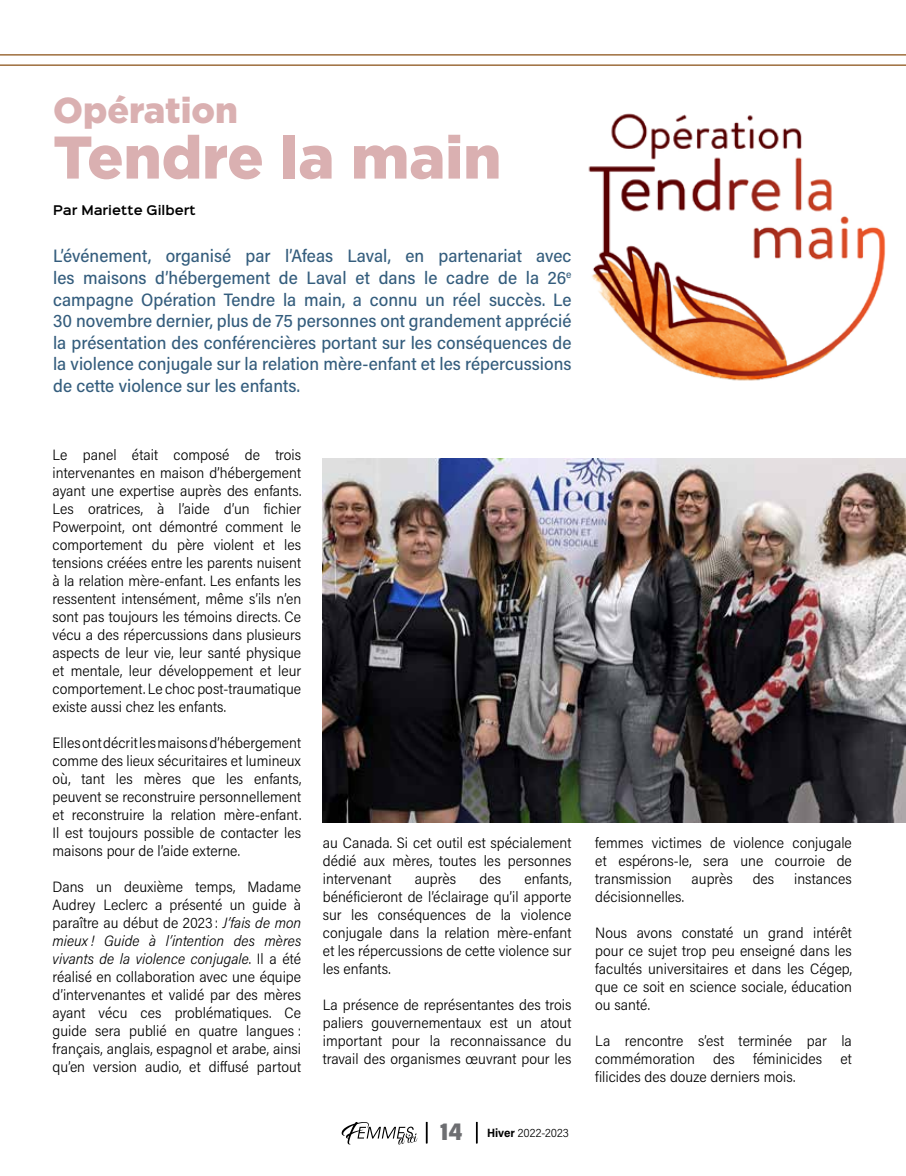
<style>
.page{position:relative;width:906px;height:1176px;background:#fff}
.page>*{position:absolute;margin:0;border:0;box-sizing:border-box;transform-origin:0 0}
.t1{font:900 60px "Gotham";color:#dab0b1}
.t2{font:900 36px "Gotham";color:#dab0b1}
.t3{font:18px/21.6px "Acumin Variable Concept";letter-spacing:.005em;color:#345d7d;text-align:justify}
.t4{font:15px/18px "Acumin Variable Concept";letter-spacing:-.02em;color:#000;text-align:justify}
.t5{font:600 12px "Sinkin Sans 600";color:#000}
.t6{font:12px "Acumin Variable Concept";letter-spacing:-.015em;color:#000}
.s1{font-size:24px;color:#6d6e71}
</style>
<div class="page">
<svg style="left:341px;top:1122px;width:76px;height:22px"></svg>
<hr style="left:475px;top:1121px;width:2px;height:21px;background:#000">
<hr style="left:425px;top:1121px;width:2px;height:21px;background:#000">
<hr style="left:0;top:54px;width:905px;height:2px;background:#9e6e3d">
<hr style="left:0;top:64px;width:905px;height:2px;background:#9e6e3d">
<img style="left:322px;top:458px;width:583px;height:363px">
<img style="left:588px;top:113px;width:298px;height:268px">
<h2 class="t2" style="left:53px;top:89px;width:186px">Opération</h2>
<h1 class="t1" style="left:53px;top:123px;width:449px">Tendre la main</h1>
<p class="t5" style="left:53px;top:199px;width:144px">Par Mariette Gilbert</p>
<p class="t3" style="left:53px;top:244px;width:519px">L’événement, organisé par l’Afeas Laval, en partenariat avec les maisons d’hébergement de Laval et dans le cadre de la 26<sup>e </sup>campagne Opération Tendre la main, a connu un réel succès. Le 30 novembre dernier, plus de 75 personnes ont grandement apprécié la présentation des conférencières portant sur les conséquences de la violence conjugale sur la relation mère-enfant et les répercussions de cette violence sur les enfants.</p>
<p class="t4" style="left:52px;top:444px;width:250px">Le panel était composé de trois intervenantes en maison d’hébergement ayant une expertise auprès des enfants.<br>Les oratrices, à l’aide d’un fichier Powerpoint, ont démontré comment le comportement du père violent et les tensions créées entre les parents nuisent à la relation mère-enfant. Les enfants les ressentent intensément, même s’ils n’en sont pas toujours les témoins directs. Ce vécu a des répercussions dans plusieurs aspects de leur vie, leur santé physique et mentale, leur développement et leur comportement. Le choc post-traumatique existe aussi chez les enfants.</p>
<p class="t4" style="left:52px;top:732px;width:250px">Elles ont décrit les maisons d’hébergement comme des lieux sécuritaires et lumineux où, tant les mères que les enfants, peuvent se reconstruire personnellement et reconstruire la relation mère-enfant.<br>Il est toujours possible de contacter les maisons pour de l’aide externe.</p>
<p class="t4" style="left:52px;top:876px;width:250px">Dans un deuxième temps, Madame Audrey Leclerc a présenté un guide à paraître au début de 2023: J’fais de mon mieux ! Guide à l’intention des mères vivants de la violence conjugale. Il a été réalisé en collaboration avec une équipe d’intervenantes et validé par des mères ayant vécu ces problématiques. Ce guide sera publié en quatre langues : français, anglais, espagnol et arabe, ainsi qu’en version audio, et diffusé partout</p>
<p class="t4" style="left:323px;top:833px;width:250px">au Canada. Si cet outil est spécialement dédié aux mères, toutes les personnes intervenant</p>
<p class="t4" style="left:414px;top:869px;width:43px">auprès</p>
<p class="t4" style="left:479px;top:869px;width:23px">des</p>
<p class="t4" style="left:323px;top:869px;width:250px;text-indent:201px">enfants, bénéficieront de l’éclairage qu’il apporte sur les conséquences de la violence conjugale dans la relation mère-enfant et les répercussions de cette violence sur les enfants.</p>
<p class="t4" style="left:323px;top:995px;width:250px">La présence de représentantes des trois paliers gouvernementaux est un atout important pour la reconnaissance du travail des organismes œuvrant pour les</p>
<p class="t6" style="left:440px;top:1124px;width:131px"><span class="s1">14</span> Hiver 2022-2023</p>
<p class="t4" style="left:595px;top:833px;width:258px">femmes victimes de violence conjugale et espérons-le, sera une courroie de transmission</p>
<p class="t4" style="left:691px;top:869px;width:43px">auprès</p>
<p class="t4" style="left:752px;top:869px;width:23px">des</p>
<p class="t4" style="left:793px;top:869px;width:60px">instances</p>
<p class="t4" style="left:595px;top:887px;width:91px">décisionnelles.</p>
<p class="t4" style="left:595px;top:923px;width:258px">Nous avons constaté un grand intérêt pour ce sujet trop peu enseigné dans les facultés universitaires et dans les Cégep, que ce soit en science sociale, éducation ou santé.</p>
<p class="t4" style="left:595px;top:1031px;width:258px">La rencontre s’est terminée par la commémoration des féminicides et filicides des douze derniers mois.</p>
</div>
